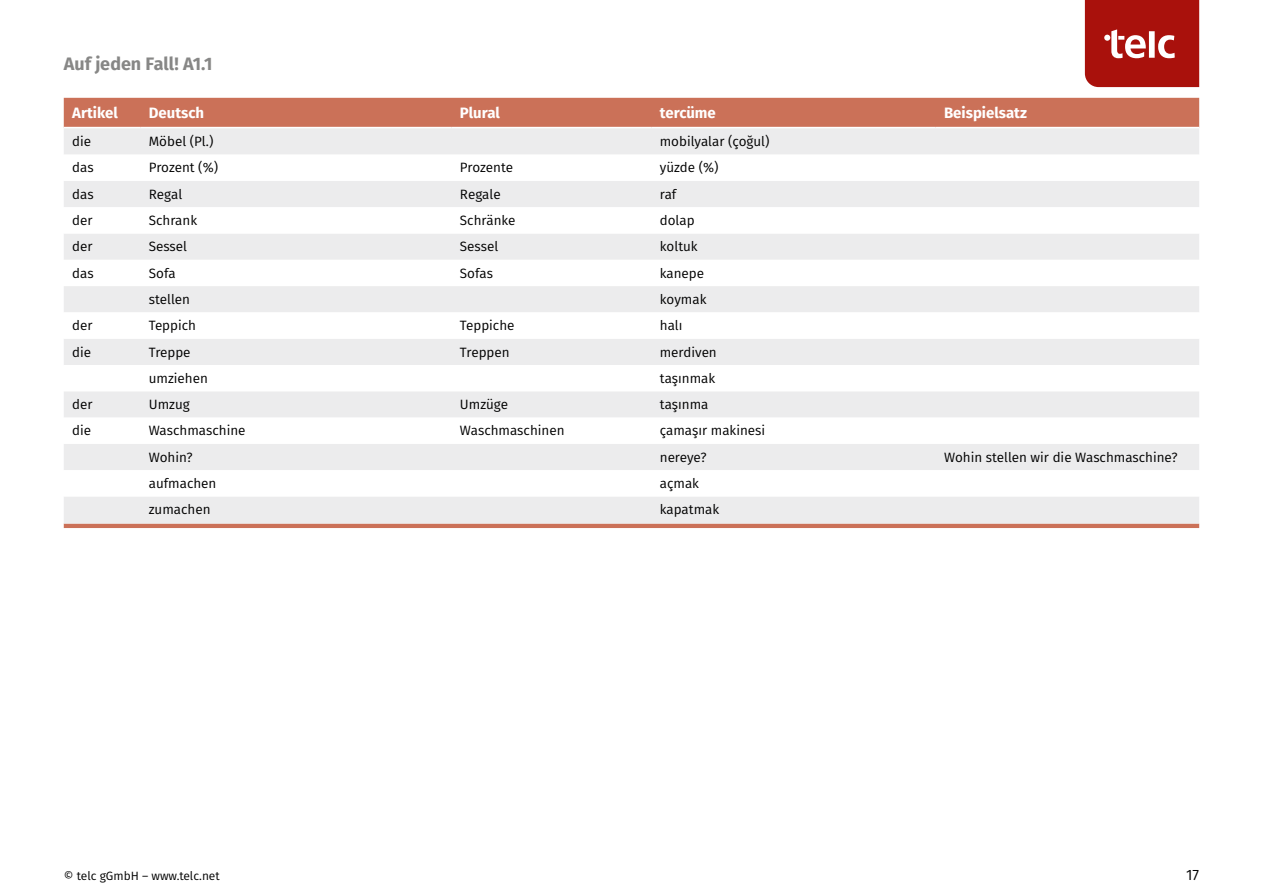
<style>
.page{position:relative;width:1263px;height:893px;background:#fff}
.page>*{position:absolute;margin:0;border:0;box-sizing:border-box;transform-origin:0 0}
.t1{font:700 18px "Fira Sans";color:#878786}
.t2{font:700 15px "Fira Sans";color:#fff}
.t3{font:15px "Fira Sans";color:#000}
.t4{font:13.5px "Fira Sans";color:#000}
.t5{font:12px "Fira Sans";color:#000}
</style>
<div class="page">
<svg style="left:1085px;top:0;width:114px;height:87px;background:#b02622"></svg>
<div style="left:64px;top:98px;width:1135px;height:430px;background:#cb7158"></div>
<div style="left:64px;top:128px;width:1135px;height:395px;background:#ececed"></div>
<svg style="left:64px;top:155px;width:1135px;height:341px"></svg>
<hr style="left:64px;top:127px;width:76px;height:1px;background:#fff">
<hr style="left:140px;top:127px;width:311px;height:1px;background:#fff">
<hr style="left:451px;top:127px;width:200px;height:1px;background:#fff">
<hr style="left:651px;top:127px;width:284px;height:1px;background:#fff">
<hr style="left:935px;top:127px;width:264px;height:1px;background:#fff">
<h1 class="t1" style="left:64px;top:49px;width:150px">Auf jeden Fall! A1.1</h1>
<p class="t2" style="left:72px;top:100px;width:47px">Artikel</p>
<p class="t2" style="left:149px;top:100px;width:57px">Deutsch</p>
<p class="t2" style="left:460px;top:100px;width:42px">Plural</p>
<p class="t2" style="left:660px;top:100px;width:58px">tercüme</p>
<p class="t2" style="left:944px;top:100px;width:84px">Beispielsatz</p>
<p class="t4" style="left:72px;top:131px;width:20px">die</p>
<p class="t4" style="left:149px;top:131px;width:66px">Möbel (Pl.)</p>
<p class="t4" style="left:660px;top:131px;width:111px">mobilyalar (çoğul)</p>
<p class="t4" style="left:72px;top:158px;width:23px">das</p>
<p class="t4" style="left:149px;top:158px;width:71px">Prozent (%)</p>
<p class="t4" style="left:460px;top:158px;width:55px">Prozente</p>
<p class="t4" style="left:660px;top:158px;width:60px">yüzde (%)</p>
<p class="t4" style="left:72px;top:184px;width:23px">das</p>
<p class="t4" style="left:149px;top:184px;width:35px">Regal</p>
<p class="t4" style="left:460px;top:184px;width:42px">Regale</p>
<p class="t4" style="left:660px;top:184px;width:18px">raf</p>
<p class="t4" style="left:72px;top:210px;width:22px">der</p>
<p class="t4" style="left:149px;top:210px;width:50px">Schrank</p>
<p class="t4" style="left:460px;top:210px;width:57px">Schränke</p>
<p class="t4" style="left:660px;top:210px;width:36px">dolap</p>
<p class="t4" style="left:72px;top:237px;width:22px">der</p>
<p class="t4" style="left:149px;top:237px;width:40px">Sessel</p>
<p class="t4" style="left:460px;top:237px;width:40px">Sessel</p>
<p class="t4" style="left:660px;top:237px;width:39px">koltuk</p>
<p class="t4" style="left:72px;top:263px;width:23px">das</p>
<p class="t4" style="left:149px;top:263px;width:28px">Sofa</p>
<p class="t4" style="left:460px;top:263px;width:35px">Sofas</p>
<p class="t4" style="left:660px;top:263px;width:46px">kanepe</p>
<p class="t4" style="left:149px;top:289px;width:43px">stellen</p>
<p class="t4" style="left:660px;top:289px;width:48px">koymak</p>
<p class="t4" style="left:72px;top:315px;width:22px">der</p>
<p class="t4" style="left:149px;top:315px;width:49px">Teppich</p>
<p class="t4" style="left:460px;top:315px;width:56px">Teppiche</p>
<p class="t4" style="left:660px;top:315px;width:24px">halı</p>
<p class="t4" style="left:72px;top:342px;width:20px">die</p>
<p class="t4" style="left:149px;top:342px;width:43px">Treppe</p>
<p class="t4" style="left:460px;top:342px;width:51px">Treppen</p>
<p class="t4" style="left:660px;top:342px;width:58px">merdiven</p>
<p class="t4" style="left:149px;top:368px;width:60px">umziehen</p>
<p class="t4" style="left:660px;top:368px;width:57px">taşınmak</p>
<p class="t4" style="left:72px;top:394px;width:22px">der</p>
<p class="t4" style="left:149px;top:394px;width:42px">Umzug</p>
<p class="t4" style="left:460px;top:394px;width:50px">Umzüge</p>
<p class="t4" style="left:660px;top:394px;width:50px">taşınma</p>
<p class="t4" style="left:72px;top:421px;width:20px">die</p>
<p class="t4" style="left:149px;top:421px;width:98px">Waschmaschine</p>
<p class="t4" style="left:460px;top:421px;width:106px">Waschmaschinen</p>
<p class="t4" style="left:660px;top:421px;width:107px">çamaşır makinesi</p>
<p class="t4" style="left:149px;top:447px;width:45px">Wohin?</p>
<p class="t4" style="left:660px;top:447px;width:48px">nereye?</p>
<p class="t4" style="left:944px;top:447px;width:235px">Wohin stellen wir die Waschmaschine?</p>
<p class="t4" style="left:149px;top:473px;width:69px">aufmachen</p>
<p class="t4" style="left:660px;top:473px;width:41px">açmak</p>
<p class="t4" style="left:149px;top:500px;width:63px">zumachen</p>
<p class="t4" style="left:660px;top:500px;width:61px">kapatmak</p>
<p class="t5" style="left:64px;top:867px;width:157px">© telc gGmbH – www.telc.net</p>
<p class="t3" style="left:1186px;top:864px;width:15px">17</p>
</div>
